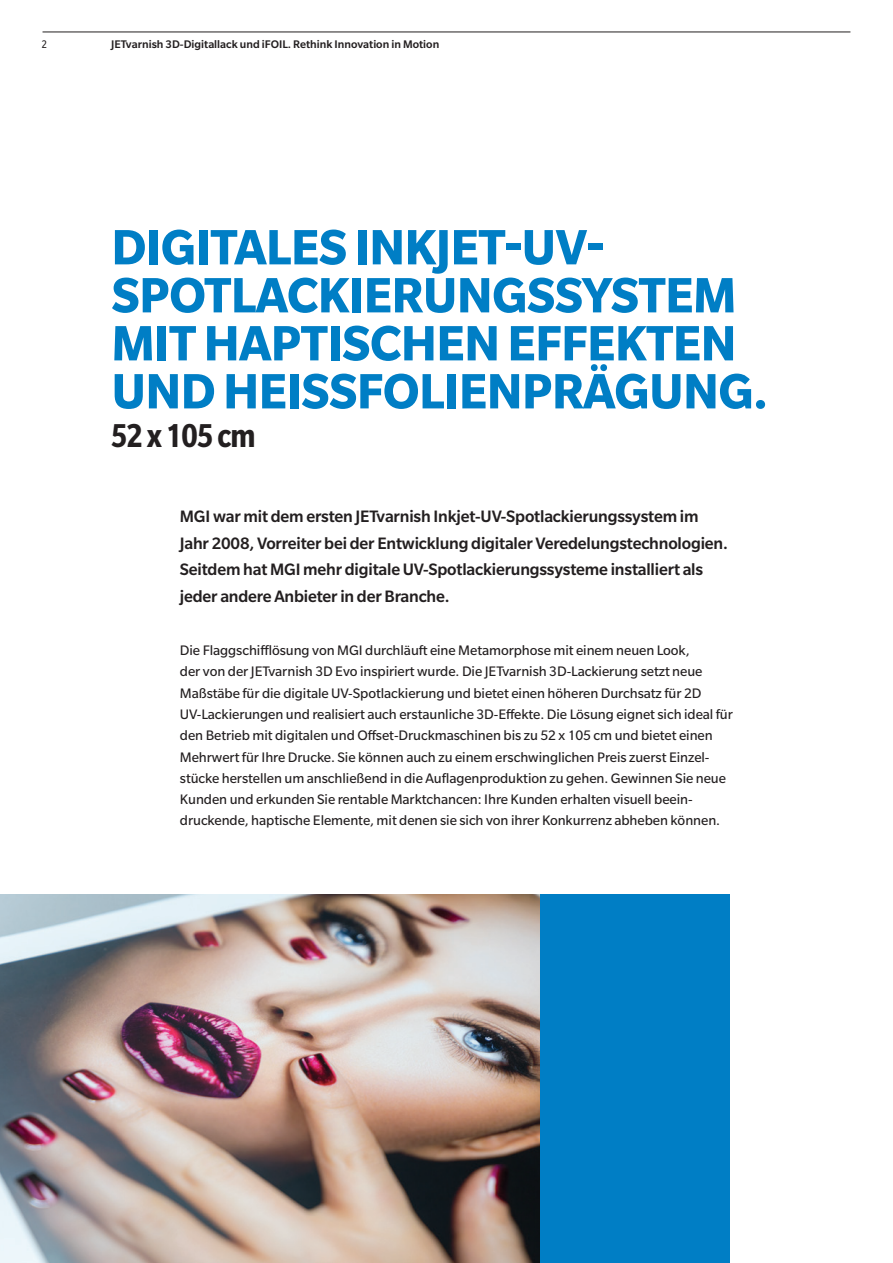
<style>
.page{position:relative;width:893px;height:1263px;background:#fff}
.page>*{position:absolute;margin:0;border:0;box-sizing:border-box;transform-origin:0 0}
.t1{font:700 54px/48px "Slate Pro";letter-spacing:-.01em;color:#007ec5}
.t2{font:700 condensed 36px "Slate Pro";letter-spacing:-.02em;color:#231f20}
.t3{font:500 18px/26.5px "Slate Pro";letter-spacing:-.01em;color:#231f20}
.t4{font:15px/21.3px "Slate Pro";letter-spacing:-.005em;color:#231f20}
.t5{font:500 12px "Slate Pro";color:#231f20}
.t6{font:condensed 12px "Slate Pro";color:#231f20}
</style>
<div class="page">
<div style="left:455px;top:895px;width:274px;height:368px;background:#007ec5"></div>
<img style="left:0;top:895px;width:540px;height:368px">
<hr style="left:43px;top:32px;width:807px;height:1px;background:#231f20">
<p class="t6" style="left:42px;top:38px;width:7px">2</p>
<p class="t5" style="left:111px;top:38px;width:330px">JETvarnish 3D-Digitallack und iFOIL. Rethink Innovation in Motion</p>
<h1 class="t1" style="left:111px;top:222px;width:658px">DIGITALES INKJET-UV-<br>SPOTLACKIERUNGSSYSTEM<br>MIT HAPTISCHEN EFFEKTEN<br>UND HEISSFOLIENPRÄGUNG.</h1>
<h2 class="t2" style="left:111px;top:417px;width:146px">52 x 105 cm</h2>
<p class="t3" style="left:180px;top:503px;width:550px">MGI war mit dem ersten JETvarnish Inkjet-UV-Spotlackierungssystem im Jahr 2008, Vorreiter bei der Entwicklung digitaler Veredelungstechnologien.<br>Seitdem hat MGI mehr digitale UV-Spotlackierungssysteme installiert als jeder andere Anbieter in der Branche.</p>
<p class="t4" style="left:180px;top:639px;width:555px">Die Flaggschifflösung von MGI durchläuft eine Metamorphose mit einem neuen Look,<br>der von der JETvarnish 3D Evo inspiriert wurde. Die JETvarnish 3D-Lackierung setzt neue Maßstäbe für die digitale UV-Spotlackierung und bietet einen höheren Durchsatz für 2D UV-Lackierungen und realisiert auch erstaunliche 3D-Effekte. Die Lösung eignet sich ideal für den Betrieb mit digitalen und Offset-Druckmaschinen bis zu 52 x 105 cm und bietet einen Mehrwert für Ihre Drucke. Sie können auch zu einem erschwinglichen Preis zuerst Einzel&shy;stücke herstellen um anschließend in die Auflagenproduktion zu gehen. Gewinnen Sie neue Kunden und erkunden Sie rentable Marktchancen: Ihre Kunden erhalten visuell beein&shy;druckende, haptische Elemente, mit denen sie sich von ihrer Konkurrenz abheben können.</p>
</div>
